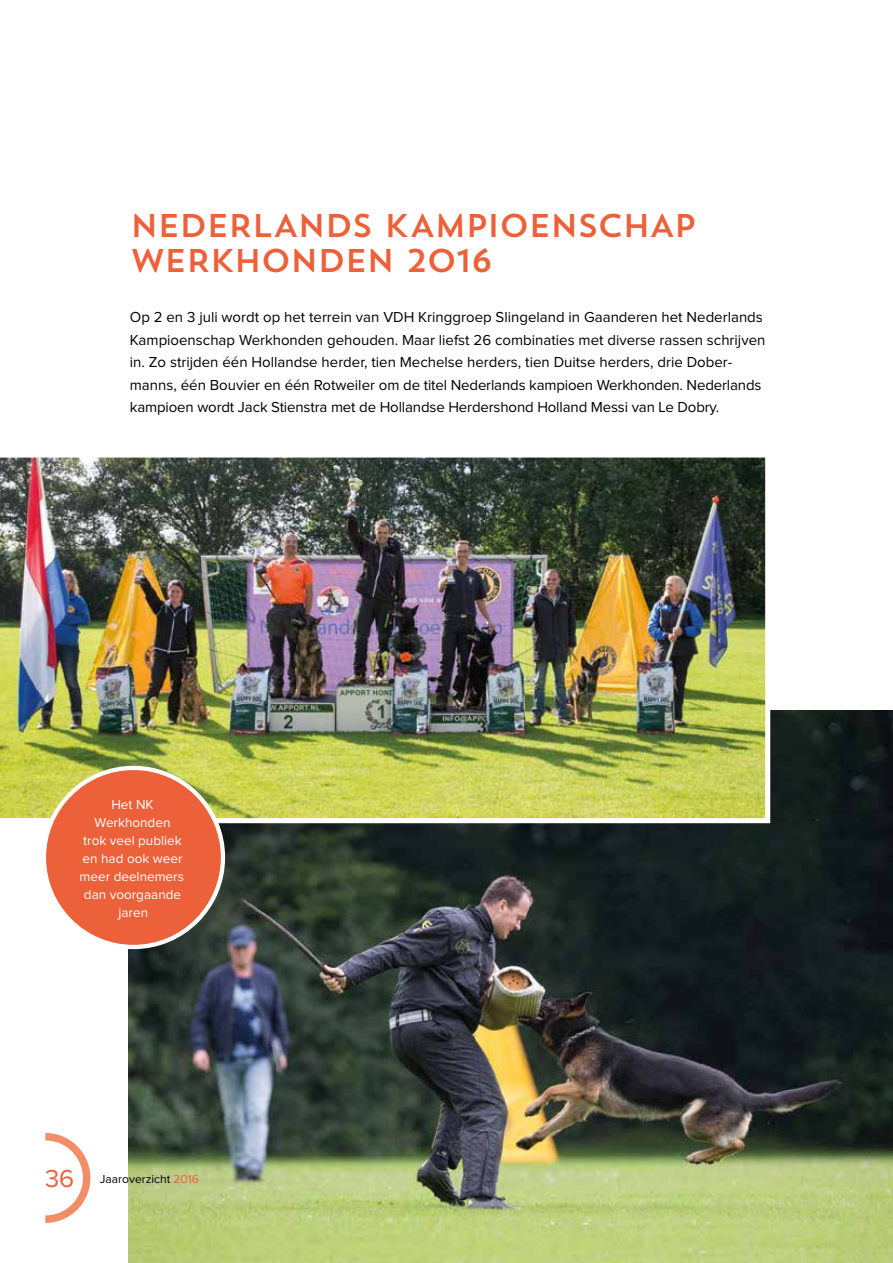
<style>
.page{position:relative;width:893px;height:1263px;background:#fff}
.page>*{position:absolute;margin:0;border:0;box-sizing:border-box;transform-origin:0 0}
.t1{font:32.7px/35.1px "Trend Sans One";letter-spacing:-.055em;color:#ec613a}
.t2{font:15px/22.5px "Proxima Nova";color:#000}
.t3{font:13.5px/18px "Proxima Nova";color:#fff;text-align:center}
.t4{font:12px "Proxima Nova";color:#000}
.s1{font-size:25.5px;color:#ec613a}
.s2{color:#ec613a}
</style>
<div class="page">
<img style="left:128px;top:710px;width:765px;height:553px">
<img style="left:0;top:457px;width:770px;height:366px">
<div style="left:44px;top:768px;width:179px;height:179px;background:#ec613a;border-radius:50%"></div>
<div style="left:42px;top:766px;width:183px;height:183px;border:4px solid #fff;border-radius:50%"></div>
<svg style="left:45px;top:1133px;width:46px;height:90px"></svg>
<h1 class="t1" style="left:130px;top:208px;width:569px">NEDERLANDS KAMPIOENSCHAP<br>WERKHONDEN 2016</h1>
<p class="t2" style="left:130px;top:307px;width:637px">Op 2 en 3 juli wordt op het terrein van VDH Kringgroep Slingeland in Gaanderen het Nederlands Kampioenschap Werkhonden gehouden. Maar liefst 26 combinaties met diverse rassen schrijven in. Zo strijden één Hollandse herder, tien Mechelse herders, tien Duitse herders, drie Dober&shy;manns, één Bouvier en één Rotweiler om de titel Nederlands kampioen Werkhonden. Nederlands kampioen wordt Jack Stienstra met de Hollandse Herdershond Holland Messi van Le Dobry.</p>
<p class="t3" style="left:80px;top:796px;width:106px">Het NK<br>Werkhonden<br>trok veel publiek en had ook weer meer deelnemers dan voorgaande jaren</p>
<p class="t4" style="left:45px;top:1174px;width:155px"><span class="s1">36</span> Jaaroverzicht <span class="s2">2016</span></p>
</div>
